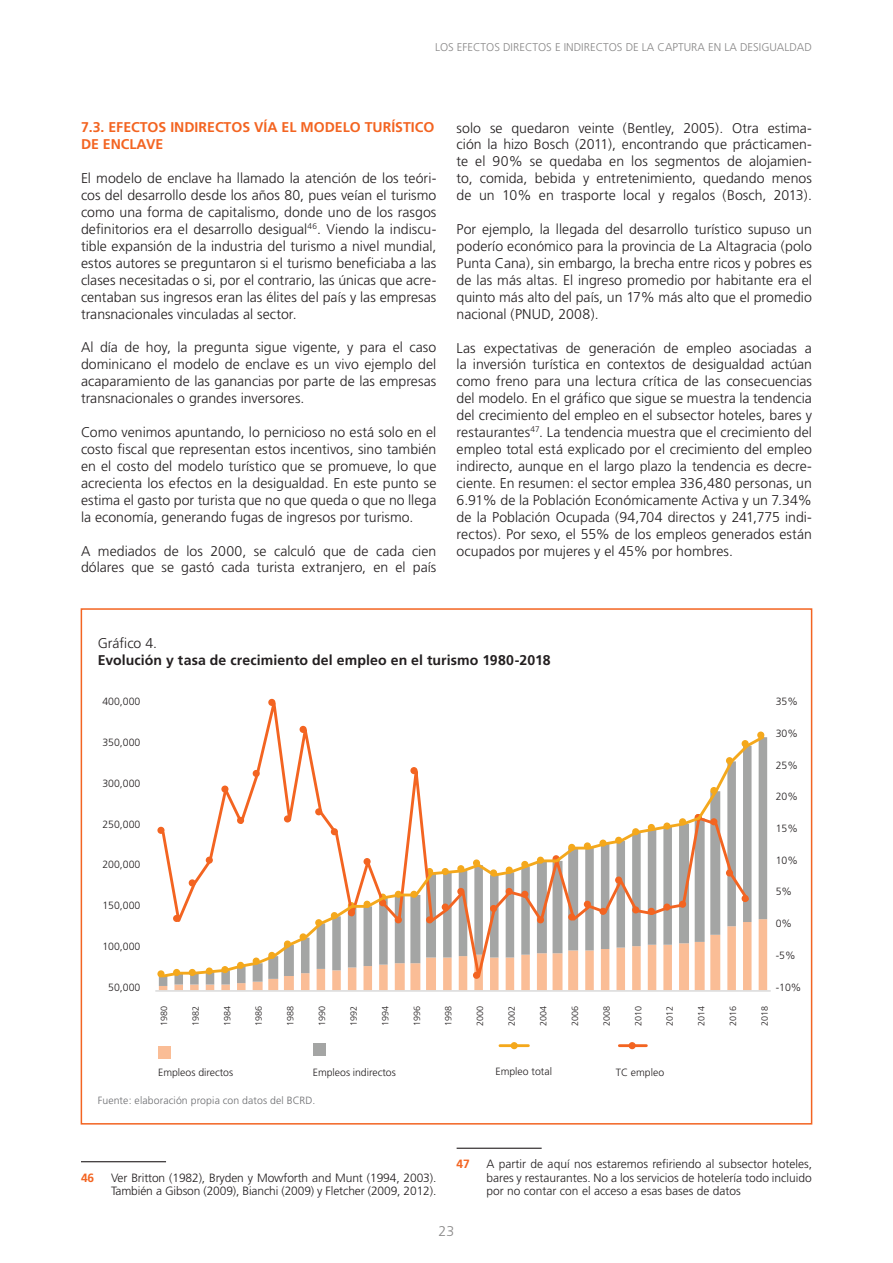
<style>
.page{position:relative;width:893px;height:1263px;background:#fff}
.page>*{position:absolute;margin:0;border:0;box-sizing:border-box;transform-origin:0 0}
.t1{font:300 14.1px/17px "Frutiger";color:#231f20;text-align:justify}
.t2{font:700 14.1px "Frutiger";letter-spacing:.01em;color:#231f20}
.t3{font:700 14.1px/17px "Frutiger";color:#f36421}
.t4{font:300 14.1px "Frutiger";color:#888787}
.t5{font:300 12px/13.5px "Frutiger";letter-spacing:-.01em;color:#231f20}
.t6{font:700 12px "Frutiger";color:#f36421}
.t7{font:300 11.25px "Frutiger";color:#888787}
.t8{font:300 10.5px "Frutiger";color:#231f20}
.t9{font:300 10.5px "Frutiger";letter-spacing:.01em;color:#6c6d70}
.t10{font:300 9px "Frutiger";color:#231f20}
</style>
<div class="page">
<hr style="left:81px;top:1161px;width:85px;height:1px;background:#231f20">
<hr style="left:457px;top:1148px;width:85px;height:1px;background:#231f20">
<hr style="left:155px;top:990px;width:616px;height:2px;background:#d8d8d8">
<div style="left:157px;top:970px;width:8px;height:7px;border:1px solid #f4a81c;border-radius:50%"></div>
<div style="left:757px;top:731px;width:7px;height:8px;border:1px solid #f4a81c;border-radius:50%"></div>
<div style="left:157px;top:827px;width:8px;height:7px;border:1px solid #f36421;border-radius:50%"></div>
<hr style="left:500px;top:1044px;width:28px;height:3px;background:#f4a81c">
<div style="left:511px;top:1042px;width:7px;height:7px;border:1px solid #f4a81c;border-radius:50%"></div>
<hr style="left:619px;top:1044px;width:27px;height:3px;background:#f36421">
<div style="left:629px;top:1042px;width:7px;height:7px;border:1px solid #f36421;border-radius:50%"></div>
<svg style="left:160px;top:698px;width:591px;height:292px"></svg>
<svg style="left:160px;top:733px;width:607px;height:246px"></svg>
<div style="left:158px;top:1046px;width:13px;height:13px;background:#fabd96"></div>
<div style="left:313px;top:1043px;width:13px;height:13px;background:#a4a5a4"></div>
<p class="t7" style="left:435px;top:40px;width:378px">LOS EFECTOS DIRECTOS E INDIRECTOS DE LA CAPTURA EN LA DESIGUALDAD</p>
<p class="t3" style="left:81px;top:119px;width:355px">7.3. EFECTOS INDIRECTOS VÍA EL MODELO TURÍSTICO<br>DE ENCLAVE</p>
<p class="t1" style="left:81px;top:170px;width:357px">El modelo de enclave ha llamado la atención de los teóri&shy;cos del desarrollo desde los años 80, pues veían el turismo como una forma de capitalismo, donde uno de los rasgos definitorios era el desarrollo desigual<sup>46</sup>. Viendo la indiscu&shy;tible expansión de la industria del turismo a nivel mundial, estos autores se preguntaron si el turismo beneficiaba a las clases necesitadas o si, por el contrario, las únicas que acre&shy;centaban sus ingresos eran las élites del país y las empresas transnacionales vinculadas al sector.</p>
<p class="t1" style="left:81px;top:339px;width:357px">Al día de hoy, la pregunta sigue vigente, y para el caso dominicano el modelo de enclave es un vivo ejemplo del acaparamiento de las ganancias por parte de las empresas transnacionales o grandes inversores.</p>
<p class="t1" style="left:81px;top:424px;width:357px">Como venimos apuntando, lo pernicioso no está solo en el costo fiscal que representan estos incentivos, sino también en el costo del modelo turístico que se promueve, lo que acrecienta los efectos en la desigualdad. En este punto se estima el gasto por turista que no que queda o que no llega la economía, generando fugas de ingresos por turismo.</p>
<p class="t1" style="left:81px;top:542px;width:357px">A mediados de los 2000, se calculó que de cada cien dólares que se gastó cada turista extranjero, en el país</p>
<p class="t1" style="left:457px;top:119px;width:357px">solo se quedaron veinte (Bentley, 2005). Otra estima&shy;ción la hizo Bosch (2011), encontrando que prácticamen&shy;te el 90% se quedaba en los segmentos de alojamien&shy;to, comida, bebida y entretenimiento, quedando menos de un 10% en trasporte local y regalos (Bosch, 2013).</p>
<p class="t1" style="left:457px;top:221px;width:357px">Por ejemplo, la llegada del desarrollo turístico supuso un poderío económico para la provincia de La Altagracia (polo Punta Cana), sin embargo, la brecha entre ricos y pobres es de las más altas. El ingreso promedio por habitante era el quinto más alto del país, un 17% más alto que el promedio nacional (PNUD, 2008).</p>
<p class="t1" style="left:457px;top:339px;width:357px">Las expectativas de generación de empleo asociadas a la inversión turística en contextos de desigualdad actúan como freno para una lectura crítica de las consecuencias del modelo. En el gráfico que sigue se muestra la tendencia del crecimiento del empleo en el subsector hoteles, bares y restaurantes<sup>47</sup>. La tendencia muestra que el crecimiento del empleo total está explicado por el crecimiento del empleo indirecto, aunque en el largo plazo la tendencia es decre&shy;ciente. En resumen: el sector emplea 336,480 personas, un 6.91% de la Población Económicamente Activa y un 7.34% de la Población Ocupada (94,704 directos y 241,775 indi&shy;rectos). Por sexo, el 55% de los empleos generados están ocupados por mujeres y el 45% por hombres.</p>
<p class="t1" style="left:98px;top:635px;width:61px">Gráfico 4.</p>
<p class="t2" style="left:98px;top:652px;width:454px">Evolución y tasa de crecimiento del empleo en el turismo 1980-2018</p>
<p class="t8" style="left:102px;top:696px;width:39px">400,000</p>
<p class="t8" style="left:102px;top:736px;width:39px">350,000</p>
<p class="t8" style="left:102px;top:777px;width:39px">300,000</p>
<p class="t8" style="left:102px;top:818px;width:39px">250,000</p>
<p class="t8" style="left:102px;top:859px;width:39px">200,000</p>
<p class="t8" style="left:102px;top:899px;width:39px">150,000</p>
<p class="t8" style="left:102px;top:940px;width:39px">100,000</p>
<p class="t8" style="left:108px;top:981px;width:34px">50,000</p>
<p class="t8" style="left:776px;top:696px;width:24px">35%</p>
<p class="t8" style="left:776px;top:727px;width:24px">30%</p>
<p class="t8" style="left:776px;top:759px;width:24px">25%</p>
<p class="t8" style="left:776px;top:791px;width:24px">20%</p>
<p class="t8" style="left:776px;top:822px;width:24px">15%</p>
<p class="t8" style="left:776px;top:854px;width:24px">10%</p>
<p class="t8" style="left:776px;top:886px;width:18px">5%</p>
<p class="t8" style="left:776px;top:917px;width:18px">0%</p>
<p class="t8" style="left:776px;top:949px;width:21px">-5%</p>
<p class="t10" style="left:159px;top:1026px;width:22px;rotate:-90deg">1980</p>
<p class="t10" style="left:191px;top:1026px;width:22px;rotate:-90deg">1982</p>
<p class="t10" style="left:222px;top:1026px;width:22px;rotate:-90deg">1984</p>
<p class="t10" style="left:254px;top:1026px;width:22px;rotate:-90deg">1986</p>
<p class="t10" style="left:285px;top:1026px;width:22px;rotate:-90deg">1988</p>
<p class="t10" style="left:317px;top:1026px;width:22px;rotate:-90deg">1990</p>
<p class="t10" style="left:349px;top:1026px;width:22px;rotate:-90deg">1992</p>
<p class="t10" style="left:380px;top:1026px;width:22px;rotate:-90deg">1994</p>
<p class="t10" style="left:412px;top:1026px;width:22px;rotate:-90deg">1996</p>
<p class="t10" style="left:443px;top:1026px;width:22px;rotate:-90deg">1998</p>
<p class="t10" style="left:475px;top:1026px;width:22px;rotate:-90deg">2000</p>
<p class="t10" style="left:507px;top:1026px;width:22px;rotate:-90deg">2002</p>
<p class="t10" style="left:538px;top:1026px;width:22px;rotate:-90deg">2004</p>
<p class="t10" style="left:570px;top:1026px;width:22px;rotate:-90deg">2006</p>
<p class="t10" style="left:601px;top:1026px;width:22px;rotate:-90deg">2008</p>
<p class="t10" style="left:633px;top:1026px;width:22px;rotate:-90deg">2010</p>
<p class="t10" style="left:665px;top:1026px;width:22px;rotate:-90deg">2012</p>
<p class="t10" style="left:696px;top:1026px;width:22px;rotate:-90deg">2014</p>
<p class="t10" style="left:728px;top:1026px;width:22px;rotate:-90deg">2016</p>
<p class="t10" style="left:760px;top:1026px;width:22px;rotate:-90deg">2018</p>
<p class="t8" style="left:776px;top:981px;width:27px">-10%</p>
<p class="t8" style="left:158px;top:1066px;width:77px">Empleos directos</p>
<p class="t8" style="left:313px;top:1066px;width:85px">Empleos indirectos</p>
<p class="t8" style="left:495px;top:1066px;width:58px">Empleo total</p>
<p class="t8" style="left:616px;top:1066px;width:50px">TC empleo</p>
<p class="t9" style="left:98px;top:1094px;width:219px">Fuente: elaboración propia con datos del BCRD.</p>
<p class="t6" style="left:81px;top:1171px;width:15px">46</p>
<p class="t5" style="left:111px;top:1171px;width:327px">Ver Britton (1982), Bryden y Mowforth and Munt (1994, 2003).<br>También a Gibson (2009), Bianchi (2009) y Fletcher (2009, 2012).</p>
<p class="t6" style="left:457px;top:1157px;width:15px">47</p>
<p class="t5" style="left:487px;top:1157px;width:327px;text-align:justify">A partir de aquí nos estaremos refiriendo al subsector hoteles, bares y restaurantes. No a los servicios de hotelería todo incluido por no contar con el acceso a esas bases de datos</p>
<p class="t4" style="left:439px;top:1223px;width:17px">23</p>
</div>
